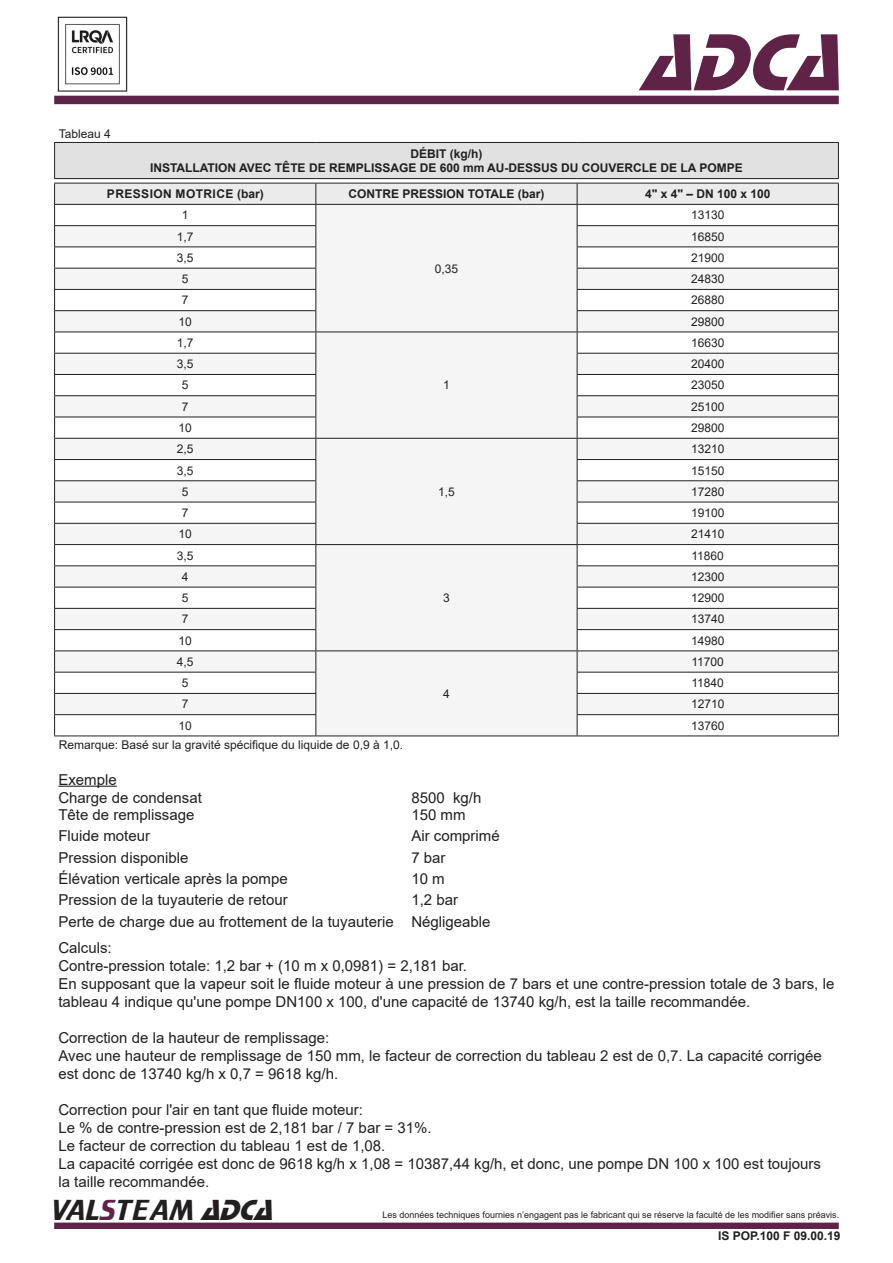
<style>
.page{position:relative;width:893px;height:1263px;background:#fff}
.page>*{position:absolute;margin:0;border:0;box-sizing:border-box;transform-origin:0 0}
.t1{font:italic 84px "Stop D";color:#5f2348}
.t2{font:30px "Trekker";color:#231f20}
.t3{font:15px/18px "Arial";color:#231f20}
.t4{font:12px "Arial";color:#231f20}
.t5{font:700 12px "Arial";color:#231f20}
.t6{font:700 12px "Arial";letter-spacing:.035em;color:#231f20}
.t7{font:9px "Arial";color:#231f20}
.s1{color:#5f2348}
.s2{font-family:"Stop D";font-style:italic}
</style>
<div class="page">
<div style="left:54px;top:96px;width:785px;height:8px;background:#5e2348"></div>
<div style="left:54px;top:1222px;width:785px;height:7px;background:#5f2348;border:2px solid #5f2348"></div>
<img style="left:57px;top:16px;width:71px;height:76px">
<div style="left:55px;top:142px;width:783px;height:37px;background:#e1e1e1"></div>
<hr style="left:838px;top:143px;width:1px;height:35px;background:#231f20">
<hr style="left:54px;top:142px;width:262px;height:1px;background:#231f20">
<hr style="left:54px;top:143px;width:1px;height:35px;background:#231f20">
<hr style="left:316px;top:142px;width:261px;height:1px;background:#231f20">
<hr style="left:577px;top:142px;width:262px;height:1px;background:#231f20">
<hr style="left:54px;top:178px;width:262px;height:1px;background:#231f20">
<hr style="left:316px;top:178px;width:261px;height:1px;background:#231f20">
<hr style="left:577px;top:178px;width:262px;height:1px;background:#231f20">
<hr style="left:316px;top:735px;width:261px;height:1px;background:#231f20">
<hr style="left:54px;top:735px;width:262px;height:1px;background:#231f20">
<svg style="left:54px;top:183px;width:785px;height:552px"></svg>
<hr style="left:577px;top:735px;width:262px;height:1px;background:#231f20">
<hr style="left:58px;top:786px;width:59px;height:1px;background:#231f20">
<p class="t4" style="left:59px;top:126px;width:54px">Tableau 4</p>
<h1 class="t1" style="left:640px;top:14px;width:227px">ADCA</h1>
<p class="t5" style="left:410px;top:145px;width:73px">DÉBIT (kg/h)</p>
<p class="t5" style="left:150px;top:159px;width:594px">INSTALLATION AVEC TÊTE DE REMPLISSAGE DE 600 mm AU-DESSUS DU COUVERCLE DE LA POMPE</p>
<p class="t6" style="left:107px;top:185px;width:158px">PRESSION MOTRICE (bar)</p>
<p class="t5" style="left:348px;top:185px;width:198px">CONTRE PRESSION TOTALE (bar)</p>
<p class="t5" style="left:645px;top:185px;width:127px">4" x 4" – DN 100 x 100</p>
<p class="t4" style="left:182px;top:207px;width:8px">1</p>
<p class="t4" style="left:691px;top:207px;width:35px">13130</p>
<p class="t4" style="left:177px;top:228px;width:18px">1,7</p>
<p class="t4" style="left:691px;top:228px;width:35px">16850</p>
<p class="t4" style="left:177px;top:249px;width:18px">3,5</p>
<p class="t4" style="left:691px;top:249px;width:35px">21900</p>
<p class="t4" style="left:182px;top:271px;width:8px">5</p>
<p class="t4" style="left:691px;top:271px;width:35px">24830</p>
<p class="t4" style="left:182px;top:292px;width:8px">7</p>
<p class="t4" style="left:691px;top:292px;width:35px">26880</p>
<p class="t4" style="left:179px;top:313px;width:15px">10</p>
<p class="t4" style="left:691px;top:313px;width:35px">29800</p>
<p class="t4" style="left:177px;top:334px;width:18px">1,7</p>
<p class="t4" style="left:443px;top:377px;width:8px">1</p>
<p class="t4" style="left:435px;top:260px;width:25px">0,35</p>
<p class="t4" style="left:691px;top:334px;width:35px">16630</p>
<p class="t4" style="left:177px;top:356px;width:18px">3,5</p>
<p class="t4" style="left:691px;top:356px;width:35px">20400</p>
<p class="t4" style="left:182px;top:377px;width:8px">5</p>
<p class="t4" style="left:691px;top:377px;width:35px">23050</p>
<p class="t4" style="left:182px;top:398px;width:8px">7</p>
<p class="t4" style="left:691px;top:398px;width:35px">25100</p>
<p class="t4" style="left:179px;top:419px;width:15px">10</p>
<p class="t4" style="left:691px;top:419px;width:35px">29800</p>
<p class="t4" style="left:177px;top:441px;width:18px">2,5</p>
<p class="t4" style="left:438px;top:483px;width:18px">1,5</p>
<p class="t4" style="left:691px;top:441px;width:35px">13210</p>
<p class="t4" style="left:177px;top:462px;width:18px">3,5</p>
<p class="t4" style="left:691px;top:462px;width:35px">15150</p>
<p class="t4" style="left:182px;top:483px;width:8px">5</p>
<p class="t4" style="left:691px;top:483px;width:35px">17280</p>
<p class="t4" style="left:182px;top:505px;width:8px">7</p>
<p class="t4" style="left:691px;top:505px;width:35px">19100</p>
<p class="t4" style="left:179px;top:526px;width:15px">10</p>
<p class="t4" style="left:691px;top:526px;width:35px">21410</p>
<p class="t4" style="left:177px;top:547px;width:18px">3,5</p>
<p class="t4" style="left:443px;top:590px;width:8px">3</p>
<p class="t4" style="left:691px;top:547px;width:34px">11860</p>
<p class="t4" style="left:182px;top:568px;width:8px">4</p>
<p class="t4" style="left:691px;top:568px;width:35px">12300</p>
<p class="t4" style="left:182px;top:590px;width:8px">5</p>
<p class="t4" style="left:691px;top:590px;width:35px">12900</p>
<p class="t4" style="left:182px;top:611px;width:8px">7</p>
<p class="t4" style="left:691px;top:611px;width:35px">13740</p>
<p class="t4" style="left:179px;top:632px;width:15px">10</p>
<p class="t4" style="left:691px;top:632px;width:35px">14980</p>
<p class="t4" style="left:177px;top:653px;width:18px">4,5</p>
<p class="t4" style="left:443px;top:685px;width:8px">4</p>
<p class="t4" style="left:691px;top:653px;width:34px">11700</p>
<p class="t4" style="left:182px;top:675px;width:8px">5</p>
<p class="t4" style="left:691px;top:675px;width:34px">11840</p>
<p class="t4" style="left:182px;top:696px;width:8px">7</p>
<p class="t4" style="left:691px;top:696px;width:35px">12710</p>
<p class="t4" style="left:179px;top:717px;width:15px">10</p>
<p class="t4" style="left:691px;top:717px;width:35px">13760</p>
<p class="t4" style="left:59px;top:736px;width:346px">Remarque: Basé sur la gravité spécifique du liquide de 0,9 à 1,0.</p>
<p class="t3" style="left:58px;top:770px;width:60px">Exemple</p>
<p class="t3" style="left:58px;top:788px;width:145px">Charge de condensat</p>
<p class="t3" style="left:411px;top:788px;width:72px">8500 kg/h</p>
<p class="t3" style="left:58px;top:806px;width:137px">Tête de remplissage</p>
<p class="t3" style="left:411px;top:806px;width:56px">150 mm</p>
<p class="t3" style="left:58px;top:827px;width:93px">Fluide moteur</p>
<p class="t3" style="left:411px;top:827px;width:90px">Air comprimé</p>
<p class="t3" style="left:58px;top:848px;width:132px">Pression disponible</p>
<p class="t3" style="left:411px;top:848px;width:36px">7 bar</p>
<p class="t3" style="left:58px;top:870px;width:231px">Élévation verticale après la pompe</p>
<p class="t3" style="left:411px;top:870px;width:35px">10 m</p>
<p class="t3" style="left:58px;top:891px;width:231px">Pression de la tuyauterie de retour</p>
<p class="t3" style="left:411px;top:891px;width:48px">1,2 bar</p>
<p class="t3" style="left:58px;top:912px;width:337px">Perte de charge due au frottement de la tuyauterie</p>
<p class="t3" style="left:411px;top:912px;width:81px">Négligeable</p>
<p class="t3" style="left:58px;top:938px;width:55px">Calculs:</p>
<p class="t3" style="left:58px;top:956px;width:410px">Contre-pression totale: 1,2 bar + (10 m x 0,0981) = 2,181 bar.</p>
<p class="t3" style="left:58px;top:974px;width:777px">En supposant que la vapeur soit le fluide moteur à une pression de 7 bars et une contre-pression totale de 3 bars, le tableau 4 indique qu'une pompe DN100 x 100, d'une capacité de 13740 kg/h, est la taille recommandée.</p>
<p class="t3" style="left:58px;top:1028px;width:272px">Correction de la hauteur de remplissage:</p>
<p class="t3" style="left:58px;top:1046px;width:765px">Avec une hauteur de remplissage de 150 mm, le facteur de correction du tableau 2 est de 0,7. La capacité corrigée est donc de 13740 kg/h x 0,7 = 9618 kg/h.</p>
<p class="t3" style="left:58px;top:1100px;width:306px">Correction pour l'air en tant que fluide moteur:</p>
<p class="t3" style="left:58px;top:1118px;width:375px">Le % de contre-pression est de 2,181 bar / 7 bar = 31%.</p>
<p class="t3" style="left:58px;top:1136px;width:328px">Le facteur de correction du tableau 1 est de 1,08.</p>
<p class="t3" style="left:58px;top:1154px;width:764px">La capacité corrigée est donc de 9618 kg/h x 1,08 = 10387,44 kg/h, et donc, une pompe DN 100 x 100 est toujours la taille recommandée.</p>
<p class="t2" style="left:51px;top:1193px;width:232px">VAL<span class="s1">S</span>TEAM <span class="s2">ADCA</span></p>
<p class="t7" style="left:382px;top:1209px;width:458px">Les données techniques fournies n’engagent pas le fabricant qui se réserve la faculté de les modifier sans préavis.</p>
<p class="t5" style="left:718px;top:1227px;width:124px">IS POP.100 F 09.00.19</p>
</div>
